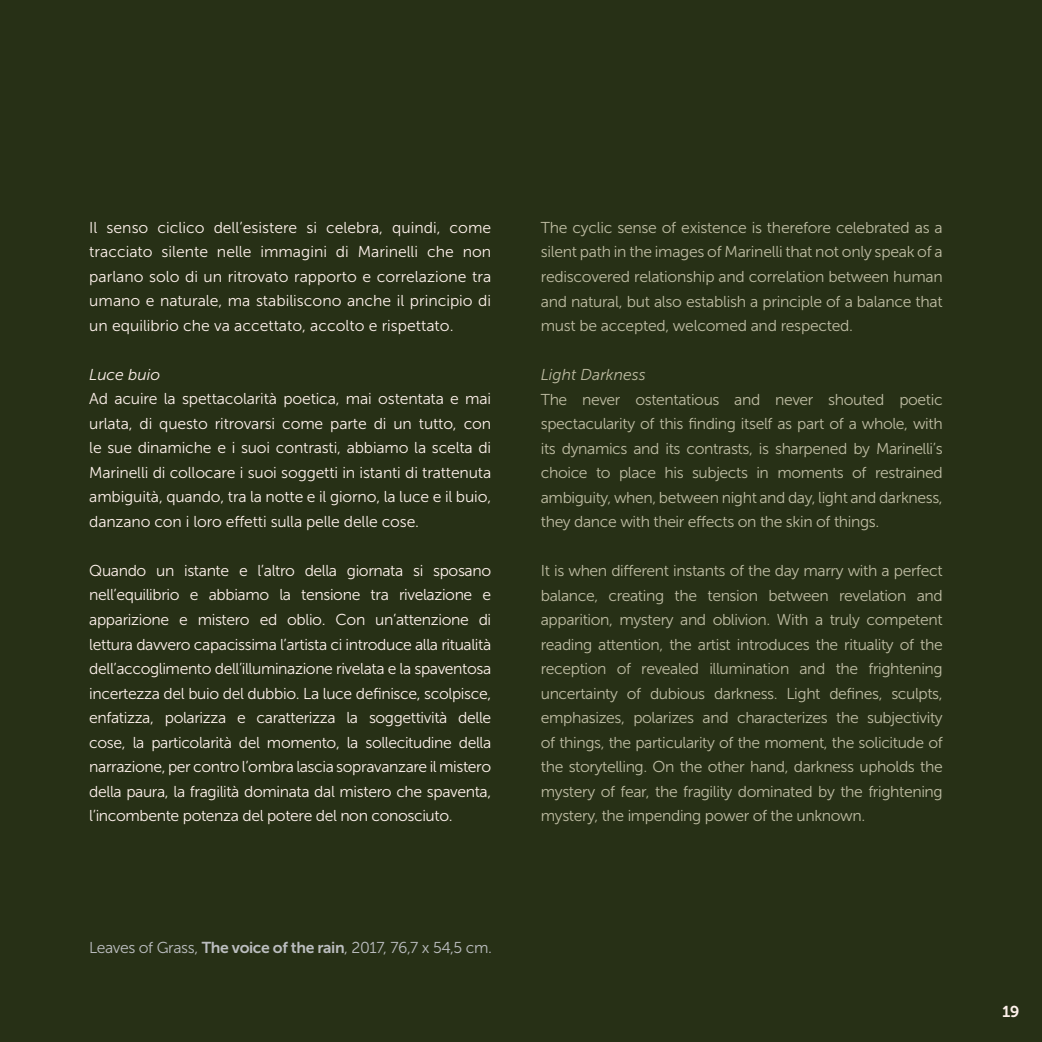
<style>
.page{position:relative;width:1042px;height:1042px;background:#273016}
.page>*{position:absolute;margin:0;border:0;box-sizing:border-box;transform-origin:0 0}
.t1{font:15.75px/24.5px "Museo Sans 300";letter-spacing:-.01em;color:#fef1eb;text-align:justify}
.t2{font:15.75px/24.5px "Museo Sans 300";letter-spacing:-.025em;color:#bebca2;text-align:justify}
.t3{font:15.75px "Museo Sans 300";letter-spacing:-.025em;color:#bcbec0}
.t4{font:italic 15.75px "Museo Sans 300";color:#bebca2}
.t5{font:italic 15.75px "Museo Sans 300";color:#fef1eb}
.t6{font:15.75px "Museo 700";color:#fef1eb}
.s1{font-family:"Museo Sans 700"}
</style>
<div class="page">
<p class="t1" style="left:89px;top:215px;width:403px">Il senso ciclico dell’esistere si celebra, quindi, come tracciato silente nelle immagini di Marinelli che non parlano solo di un ritrovato rapporto e correlazione tra umano e naturale, ma stabiliscono anche il principio di un equilibrio che va accettato, accolto e rispettato.</p>
<p class="t5" style="left:89px;top:366px;width:72px">Luce buio</p>
<p class="t1" style="left:89px;top:387px;width:403px">Ad acuire la spettacolarità poetica, mai ostentata e mai urlata, di questo ritrovarsi come parte di un tutto, con le sue dinamiche e i suoi contrasti, abbiamo la scelta di Marinelli di collocare i suoi soggetti in istanti di trattenuta ambiguità, quando, tra la notte e il giorno, la luce e il buio, danzano con i loro effetti sulla pelle delle cose.</p>
<p class="t1" style="left:89px;top:558px;width:403px">Quando un istante e l’altro della giornata si sposano nell’equilibrio e abbiamo la tensione tra rivelazione e apparizione e mistero ed oblio. Con un’attenzione di lettura davvero capacissima l’artista ci introduce alla ritualità dell’accoglimento dell’illuminazione rivelata e la spaventosa incertezza del buio del dubbio. La luce definisce, scolpisce, enfatizza, polarizza e caratterizza la soggettività delle cose, la particolarità del momento, la sollecitudine della narrazione, per contro l’ombra lascia sopravanzare il mistero della paura, la fragilità dominata dal mistero che spaventa, l’incombente potenza del potere del non conosciuto.</p>
<p class="t3" style="left:89px;top:939px;width:404px">Leaves of Grass, <span class="s1">The voice of the rain</span>, 2017, 76,7 x 54,5 cm.</p>
<p class="t2" style="left:541px;top:215px;width:403px">The cyclic sense of existence is therefore celebrated as a silent path in the images of Marinelli that not only speak of a rediscovered relationship and correlation between human and natural, but also establish a principle of a balance that must be accepted, welcomed and respected.</p>
<p class="t4" style="left:541px;top:366px;width:107px">Light Darkness</p>
<p class="t2" style="left:541px;top:387px;width:403px">The never ostentatious and never shouted poetic spectacularity of this finding itself as part of a whole, with its dynamics and its contrasts, is sharpened by Marinelli’s choice to place his subjects in moments of restrained ambiguity, when, between night and day, light and darkness, they dance with their effects on the skin of things.</p>
<p class="t2" style="left:541px;top:558px;width:403px">It is when different instants of the day marry with a perfect balance, creating the tension between revelation and apparition, mystery and oblivion. With a truly competent reading attention, the artist introduces the rituality of the reception of revealed illumination and the frightening uncertainty of dubious darkness. Light defines, sculpts, emphasizes, polarizes and characterizes the subjectivity of things, the particularity of the moment, the solicitude of the storytelling. On the other hand, darkness upholds the mystery of fear, the fragility dominated by the frightening mystery, the impending power of the unknown.</p>
<p class="t6" style="left:1002px;top:1003px;width:19px">19</p>
</div>
